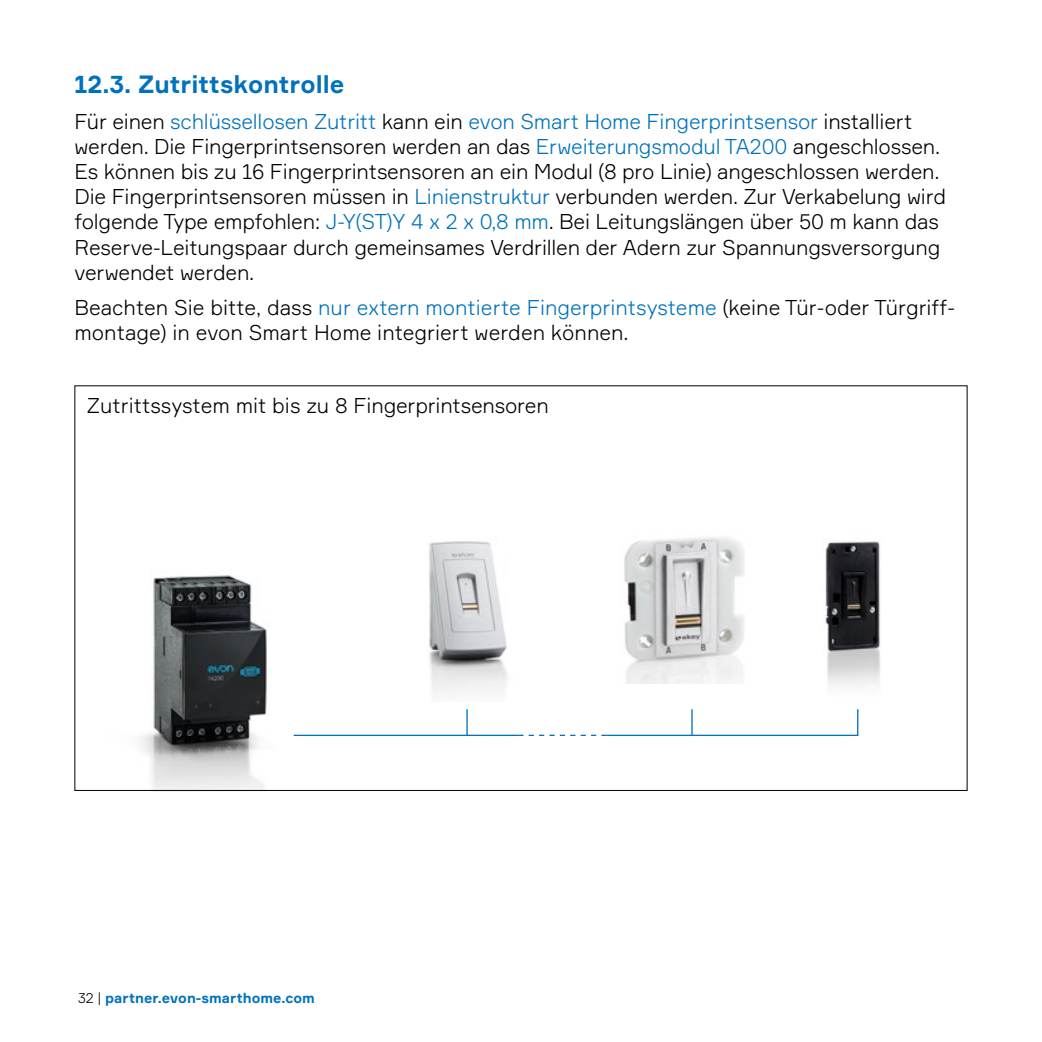
<style>
.page{position:relative;width:1042px;height:1042px;background:#fff}
.page>*{position:absolute;margin:0;border:0;box-sizing:border-box;transform-origin:0 0}
.t1{font:700 24.5px "Formular";color:#0072bb}
.t2{font:300 21px/25.2px "Formular";letter-spacing:-.01em;color:#000}
.t3{font:700 14px "Formular";color:#0072bb}
.s1{color:#0072bb}
.s2{font-weight:300;color:#000}
</style>
<div class="page">
<img style="left:140px;top:575px;width:194px;height:214px">
<hr style="left:294px;top:735px;width:224px;height:1px;background:#0072bb">
<svg style="left:857px;top:709px;width:1px;height:26px"></svg>
<svg style="left:691px;top:709px;width:1px;height:26px"></svg>
<hr style="left:466px;top:709px;width:2px;height:26px;background:#0072bb">
<svg style="left:518px;top:735px;width:88px;height:1px"></svg>
<hr style="left:606px;top:735px;width:252px;height:1px;background:#0072bb">
<img style="left:624px;top:537px;width:120px;height:146px">
<img style="left:825px;top:541px;width:56px;height:146px">
<img style="left:428px;top:541px;width:80px;height:153px">
<p class="t1" style="left:74px;top:70px;width:271px">12.3. Zutrittskontrolle</p>
<p class="t2" style="left:74px;top:108px;width:873px">Für einen <span class="s1">schlüssellosen Zutritt</span> kann ein <span class="s1">evon Smart Home Fingerprintsensor</span> installiert werden. Die Fingerprintsensoren werden an das <span class="s1">Erweiterungsmodul TA200</span> angeschlossen.<br>Es können bis zu 16 Fingerprintsensoren an ein Modul (8 pro Linie) angeschlossen werden.<br>Die Fingerprintsensoren müssen in <span class="s1">Linienstruktur</span> verbunden werden. Zur Verkabelung wird folgende Type empfohlen: <span class="s1">J-Y(ST)Y 4 x 2 x 0,8 mm</span>. Bei Leitungslängen über 50 m kann das Reserve-Leitungspaar durch gemeinsames Verdrillen der Adern zur Spannungsversorgung verwendet werden.</p>
<p class="t2" style="left:74px;top:294px;width:882px">Beachten Sie bitte, dass <span class="s1">nur extern montierte Fingerprintsysteme</span> (keine Tür-oder Türgriff&shy;montage) in evon Smart Home integriert werden können.</p>
<p class="t2" style="left:87px;top:393px;width:463px">Zutrittssystem mit bis zu 8 Fingerprintsensoren</p>
<p class="t3" style="left:78px;top:989px;width:238px"><span class="s2">32 |</span> partner.evon-smarthome.com</p>
</div>
